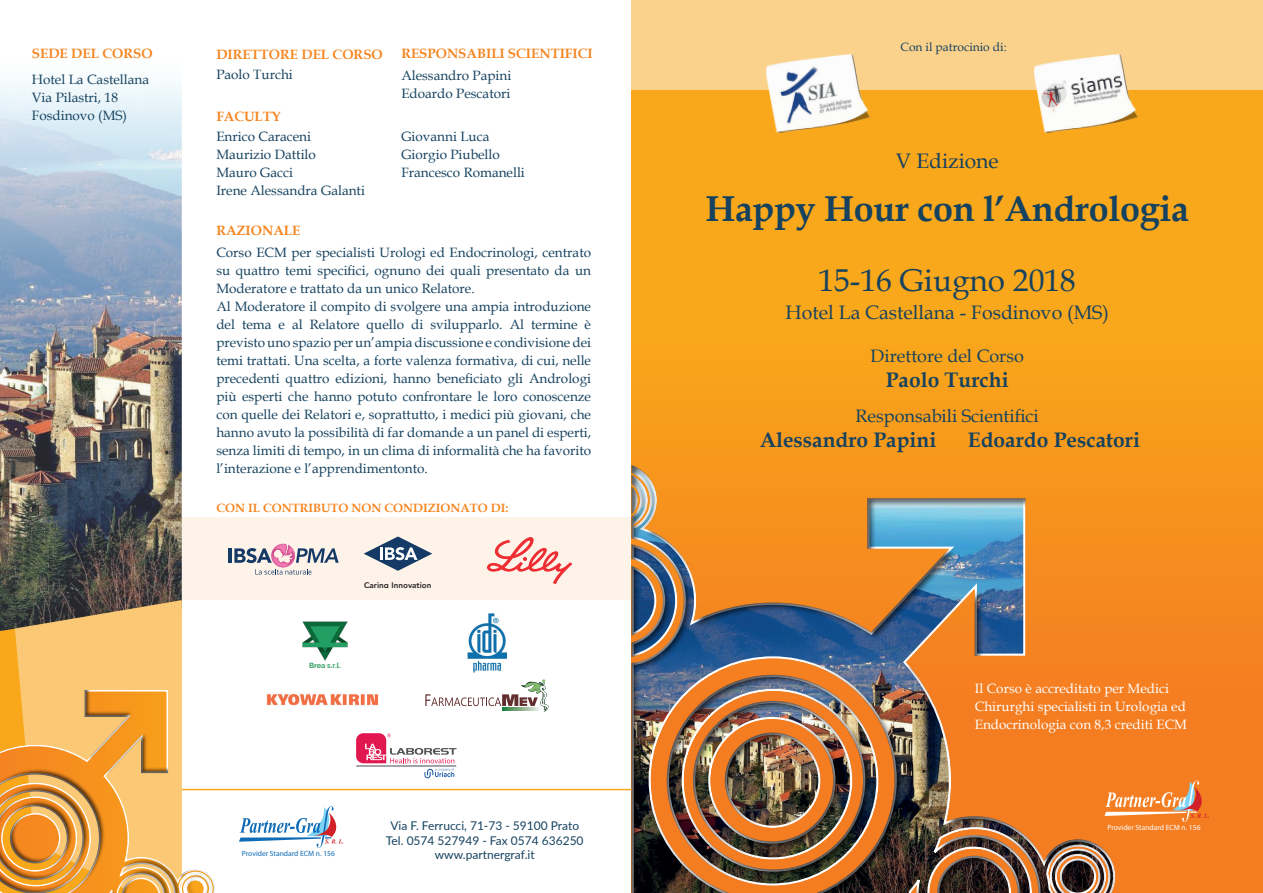
<style>
.page{position:relative;width:1263px;height:893px;background:#fff}
.page>*{position:absolute;margin:0;border:0;box-sizing:border-box;transform-origin:0 0}
.t1{font:700 36px "Book Antiqua";letter-spacing:-.01em;color:#15425f}
.t2{font:31.5px "Book Antiqua";color:#15425f}
.t3{font:700 21px "Book Antiqua";color:#15425f}
.t4{font:21px "Book Antiqua";color:#15425f}
.t5{font:19.5px "Book Antiqua";color:#15425f}
.t6{font:18px "Book Antiqua";color:#15425f}
.t7{font:13.5px/18px "Book Antiqua";color:#15425f}
.t8{font:13.5px/18px "Book Antiqua";color:#fff}
.t9{font:700 13.5px "Book Antiqua";color:#f58520}
.t10{font:12px/14.4px "Lato";color:#15425f;text-align:center}
.t11{font:700 12px "Book Antiqua";color:#f58520}
.t12{font:12px "Book Antiqua";color:#15425f}
.t13{font:800 8.1px "Avenir LT Std";letter-spacing:.005em;color:#231f20}
.t14{font:7.5px "Myriad Pro";color:#0f6bb5}
.t15{font:7.5px "Myriad Pro";color:#fff}
.t16{font:700 7.35px "Raleway";color:#339f62}
</style>
<div class="page">
<div style="left:182px;top:518px;width:449px;height:82px;background:#fef3e9"></div>
<img style="left:0;top:83px;width:182px;height:517px">
<svg style="left:15px;top:600px;width:167px;height:70px;background:#d4ac68"></svg>
<svg style="left:631px;top:89px;width:632px;height:804px;background:#f79d1c"></svg>
<div style="left:631px;top:0;width:632px;height:89px;background:#fbd28c"></div>
<svg style="left:239px;top:806px;width:104px;height:42px"></svg>
<svg style="left:1116px;top:780px;width:93px;height:42px;background:#ee904b"></svg>
<div style="left:630px;top:462px;width:486px;height:431px;background:#231f20;opacity:.75"></div>
<hr style="left:228px;top:548px;width:3px;height:15px;background:#143a65">
<svg style="left:234px;top:544px;width:105px;height:31px"></svg>
<svg style="left:364px;top:536px;width:68px;height:35px"></svg>
<img style="left:468px;top:613px;width:38px;height:60px">
<img style="left:487px;top:538px;width:84px;height:46px">
<svg style="left:356px;top:733px;width:101px;height:45px"></svg>
<img style="left:302px;top:621px;width:46px;height:40px">
<svg style="left:425px;top:679px;width:124px;height:33px"></svg>
<img style="left:266px;top:693px;width:113px;height:13px">
<hr style="left:182px;top:789px;width:449px;height:1px;background:#f9a71b">
<div style="left:0;top:670px;width:216px;height:223px;background:#231f20;opacity:.75"></div>
<img style="left:766px;top:54px;width:107px;height:79px">
<img style="left:1034px;top:54px;width:107px;height:79px">
<p class="t9" style="left:32px;top:44px;width:122px">SEDE DEL CORSO</p>
<p class="t7" style="left:32px;top:70px;width:119px">Hotel La Castellana<br>Via Pilastri, 18<br>Fosdinovo (MS)</p>
<p class="t9" style="left:216px;top:45px;width:168px">DIRETTORE DEL CORSO</p>
<p class="t7" style="left:216px;top:65px;width:78px">Paolo Turchi</p>
<p class="t9" style="left:216px;top:107px;width:66px">FACULTY</p>
<p class="t9" style="left:401px;top:44px;width:193px">RESPONSABILI SCIENTIFICI</p>
<p class="t7" style="left:401px;top:66px;width:112px">Alessandro Papini<br>Edoardo Pescatori</p>
<p class="t7" style="left:401px;top:127px;width:125px">Giovanni Luca<br>Giorgio Piubello<br>Francesco Romanelli</p>
<p class="t7" style="left:216px;top:127px;width:150px">Enrico Caraceni<br>Maurizio Dattilo<br>Mauro Gacci<br>Irene Alessandra Galanti</p>
<p class="t9" style="left:216px;top:221px;width:85px">RAZIONALE</p>
<p class="t7" style="left:216px;top:243px;width:376px">Corso ECM per specialisti Urologi ed Endocrinologi, centrato su quattro temi specifici, ognuno dei quali presentato da un Moderatore e trattato da un unico Relatore.<br>Al Moderatore il compito di svolgere una ampia introduzione del tema e al Relatore quello di svilupparlo. Al termine è previsto uno spazio per un’ampia discussione e condivisione dei temi trattati. Una scelta, a forte valenza formativa, di cui, nelle precedenti quattro edizioni, hanno beneficiato gli Andrologi più esperti che hanno potuto confrontare le loro conoscenze con quelle dei Relatori e, soprattutto, i medici più giovani, che hanno avuto la possibilità di far domande a un panel di esperti, senza limiti di tempo, in un clima di informalità che ha favorito l’interazione e l’apprendimentonto.</p>
<p class="t11" style="left:216px;top:500px;width:293px">CON IL CONTRIBUTO NON CONDIZIONATO DI:</p>
<p class="t13" style="left:364px;top:580px;width:135px">Caring InnovationCaring Innovation</p>
<p class="t16" style="left:309px;top:661px;width:33px">Brea s.r.l.</p>
<p class="t14" style="left:242px;top:849px;width:95px">Provider Standard ECM n. 156</p>
<p class="t10" style="left:386px;top:818px;width:199px">Via F. Ferrucci, 71-73 - 59100 Prato<br>Tel. 0574 527949 - Fax 0574 636250 www.partnergraf.it</p>
<p class="t12" style="left:900px;top:39px;width:108px">Con il patrocinio di:</p>
<h3 class="t4" style="left:896px;top:146px;width:104px">V Edizione</h3>
<h1 class="t1" style="left:705px;top:184px;width:485px">Happy Hour con l’Andrologia</h1>
<h2 class="t2" style="left:818px;top:259px;width:259px">15-16 Giugno 2018</h2>
<h3 class="t5" style="left:786px;top:299px;width:325px">Hotel La Castellana - Fosdinovo (MS)</h3>
<h3 class="t6" style="left:871px;top:343px;width:155px">Direttore del Corso</h3>
<h3 class="t3" style="left:886px;top:366px;width:125px">Paolo Turchi</h3>
<h3 class="t6" style="left:856px;top:403px;width:185px">Responsabili Scientifici</h3>
<h3 class="t3" style="left:760px;top:425px;width:178px">Alessandro Papini</h3>
<h3 class="t3" style="left:968px;top:425px;width:174px">Edoardo Pescatori</h3>
<p class="t8" style="left:975px;top:679px;width:214px">Il Corso è accreditato per Medici<br>Chirurghi specialisti in Urologia ed<br>Endocrinologia con 8,3 crediti ECM</p>
<p class="t15" style="left:1107px;top:823px;width:95px">Provider Standard ECM n. 156</p>
</div>
